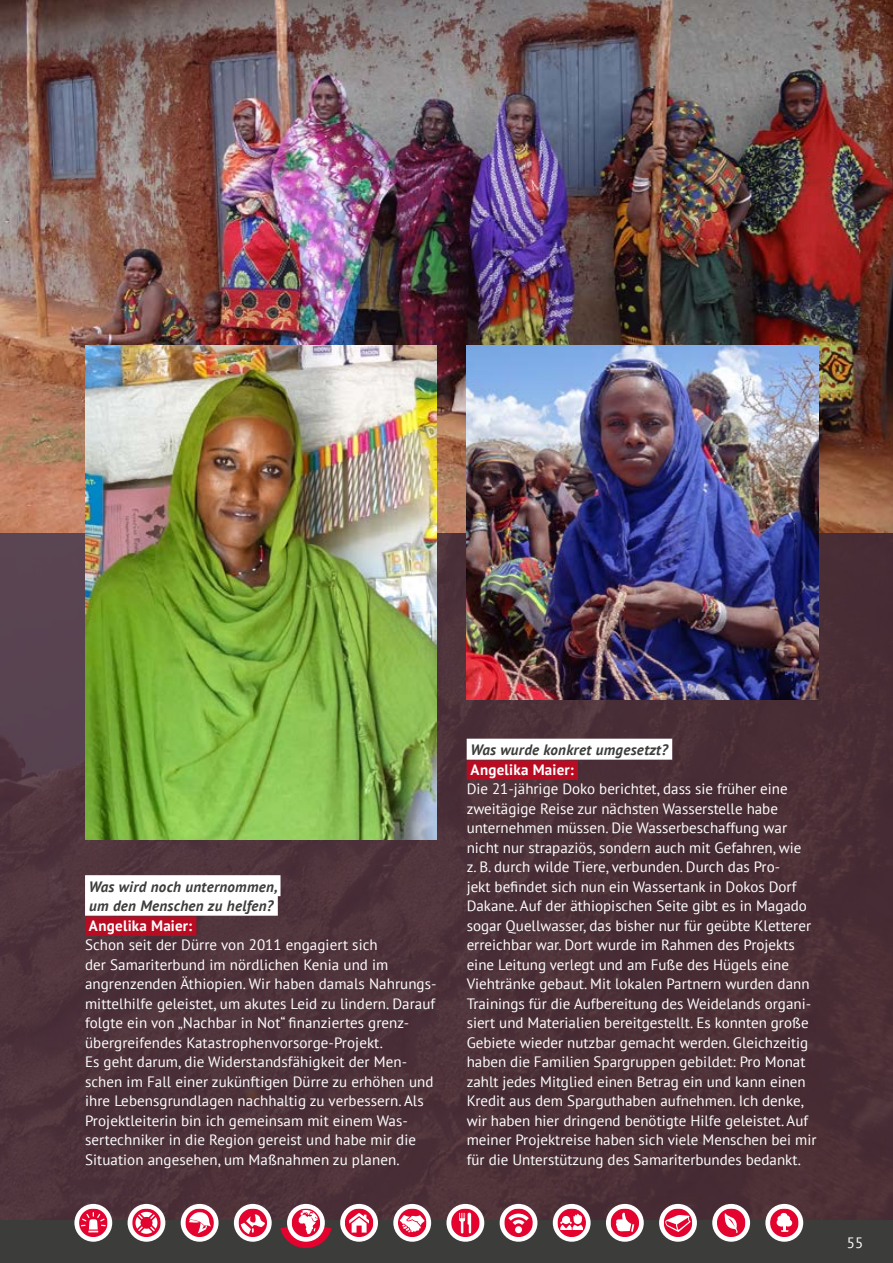
<style>
.page{position:relative;width:893px;height:1263px;background:#fff}
.page>*{position:absolute;margin:0;border:0;box-sizing:border-box;transform-origin:0 0}
.Interview_invers__au{font:15px/19.5px "PT Sans";color:#fff}
._2015_Fließtext{font:15px/19.5px "PT Sans";letter-spacing:.005em;color:#fff}
.Interview_invers__au-2{font:italic 700 15px/19.5px "PT Sans";letter-spacing:.02em;color:#3c3c3b}
.Seitenzahlen_rechts{font:15px "PT Sans";color:#fff}
.s1{font-weight:700}
.s2{font-weight:700;font-style:italic;color:#3c3c3b}
</style>
<div class="page">
<div style="left:0;top:0;width:893px;height:1223px;background:#4c2d37"></div>
<div style="left:85px;top:875px;width:196px;height:21px;background:#fff"></div>
<div style="left:85px;top:895px;width:193px;height:21px;background:#fff"></div>
<div style="left:85px;top:916px;width:111px;height:20px;background:#b80c23"></div>
<div style="left:467px;top:739px;width:205px;height:21px;background:#fff"></div>
<div style="left:467px;top:760px;width:111px;height:20px;background:#b80c23"></div>
<img style="left:0;top:0;width:893px;height:532px">
<img style="left:85px;top:346px;width:352px;height:494px">
<img style="left:467px;top:346px;width:352px;height:353px">
<div style="left:0;top:1220px;width:893px;height:43px;background:#3c3c3b"></div>
<div style="left:74px;top:1204px;width:38px;height:38px;background:#fff;border-radius:50%"></div>
<svg style="left:79px;top:1208px;width:29px;height:29px"></svg>
<div style="left:181px;top:1204px;width:38px;height:38px;background:#fff;border-radius:50%"></div>
<svg style="left:185px;top:1208px;width:29px;height:29px"></svg>
<div style="left:287px;top:1204px;width:38px;height:38px;background:#fff;border-radius:50%"></div>
<svg style="left:280px;top:1208px;width:51px;height:40px"></svg>
<div style="left:128px;top:1204px;width:37px;height:38px;background:#fff;border-radius:50%"></div>
<svg style="left:132px;top:1208px;width:29px;height:29px"></svg>
<div style="left:500px;top:1204px;width:37px;height:38px;background:#fff;border-radius:50%"></div>
<svg style="left:504px;top:1208px;width:29px;height:29px"></svg>
<div style="left:393px;top:1204px;width:38px;height:38px;background:#fff;border-radius:50%"></div>
<svg style="left:398px;top:1208px;width:28px;height:29px"></svg>
<div style="left:446px;top:1204px;width:38px;height:38px;background:#fff;border-radius:50%"></div>
<svg style="left:451px;top:1208px;width:29px;height:29px"></svg>
<div style="left:340px;top:1204px;width:38px;height:38px;background:#fff;border-radius:50%"></div>
<svg style="left:345px;top:1208px;width:28px;height:29px"></svg>
<div style="left:659px;top:1204px;width:38px;height:38px;background:#fff;border-radius:50%"></div>
<svg style="left:664px;top:1208px;width:28px;height:29px"></svg>
<div style="left:765px;top:1204px;width:38px;height:38px;background:#fff;border-radius:50%"></div>
<svg style="left:770px;top:1208px;width:29px;height:29px"></svg>
<div style="left:553px;top:1204px;width:38px;height:38px;background:#fff;border-radius:50%"></div>
<svg style="left:557px;top:1208px;width:29px;height:29px"></svg>
<div style="left:606px;top:1204px;width:38px;height:38px;background:#fff;border-radius:50%"></div>
<svg style="left:611px;top:1208px;width:28px;height:29px"></svg>
<div style="left:712px;top:1204px;width:38px;height:38px;background:#fff;border-radius:50%"></div>
<svg style="left:717px;top:1208px;width:28px;height:29px"></svg>
<div style="left:234px;top:1204px;width:38px;height:38px;background:#fff;border-radius:50%"></div>
<svg style="left:239px;top:1208px;width:28px;height:29px"></svg>
<p class="Interview_invers__au-2" style="left:89px;top:876px;width:190px">Was wird noch unternommen, um den Menschen zu helfen?</p>
<p class="_2015_Fließtext" style="left:85px;top:915px;width:353px"><span class="s1">Angelika Maier:<br></span>Schon seit der Dürre von 2011 engagiert sich<br>der Samariterbund im nördlichen Kenia und im angrenzenden Äthiopien. Wir haben damals Nahrungs&shy;mittelhilfe geleistet, um akutes Leid zu lindern. Darauf folgte ein von „Nachbar in Not“ finanziertes grenz&shy;übergreifendes Katastrophenvorsorge-Projekt.<br>Es geht darum, die Widerstandsfähigkeit der Men&shy;schen im Fall einer zukünftigen Dürre zu erhöhen und ihre Lebensgrundlagen nachhaltig zu verbessern. Als Projektleiterin bin ich gemeinsam mit einem Was&shy;sertechniker in die Region gereist und habe mir die Situation angesehen, um Maßnahmen zu planen.</p>
<p class="Interview_invers__au" style="left:467px;top:740px;width:351px"><span class="s2">Was wurde konkret umgesetzt?<br></span><span class="s1">Angelika Maier:<br></span>Die 21-jährige Doko berichtet, dass sie früher eine zweitägige Reise zur nächsten Wasserstelle habe unternehmen müssen. Die Wasserbeschaffung war nicht nur strapaziös, sondern auch mit Gefahren, wie<br>z. B. durch wilde Tiere, verbunden. Durch das Pro-<br>jekt befindet sich nun ein Wassertank in Dokos Dorf Dakane. Auf der äthiopischen Seite gibt es in Magado sogar Quellwasser, das bisher nur für geübte Kletterer erreichbar war. Dort wurde im Rahmen des Projekts eine Leitung verlegt und am Fuße des Hügels eine Viehtränke gebaut. Mit lokalen Partnern wurden dann Trainings für die Aufbereitung des Weidelands organi&shy;siert und Materialien bereitgestellt. Es konnten große Gebiete wieder nutzbar gemacht werden. Gleichzeitig haben die Familien Spargruppen gebildet: Pro Monat zahlt jedes Mitglied einen Betrag ein und kann einen Kredit aus dem Sparguthaben aufnehmen. Ich denke, wir haben hier dringend benötigte Hilfe geleistet. Auf meiner Projektreise haben sich viele Menschen bei mir für die Unterstützung des Samariterbundes bedankt.</p>
<p class="Seitenzahlen_rechts" style="left:847px;top:1233px;width:18px">55</p>
</div>
